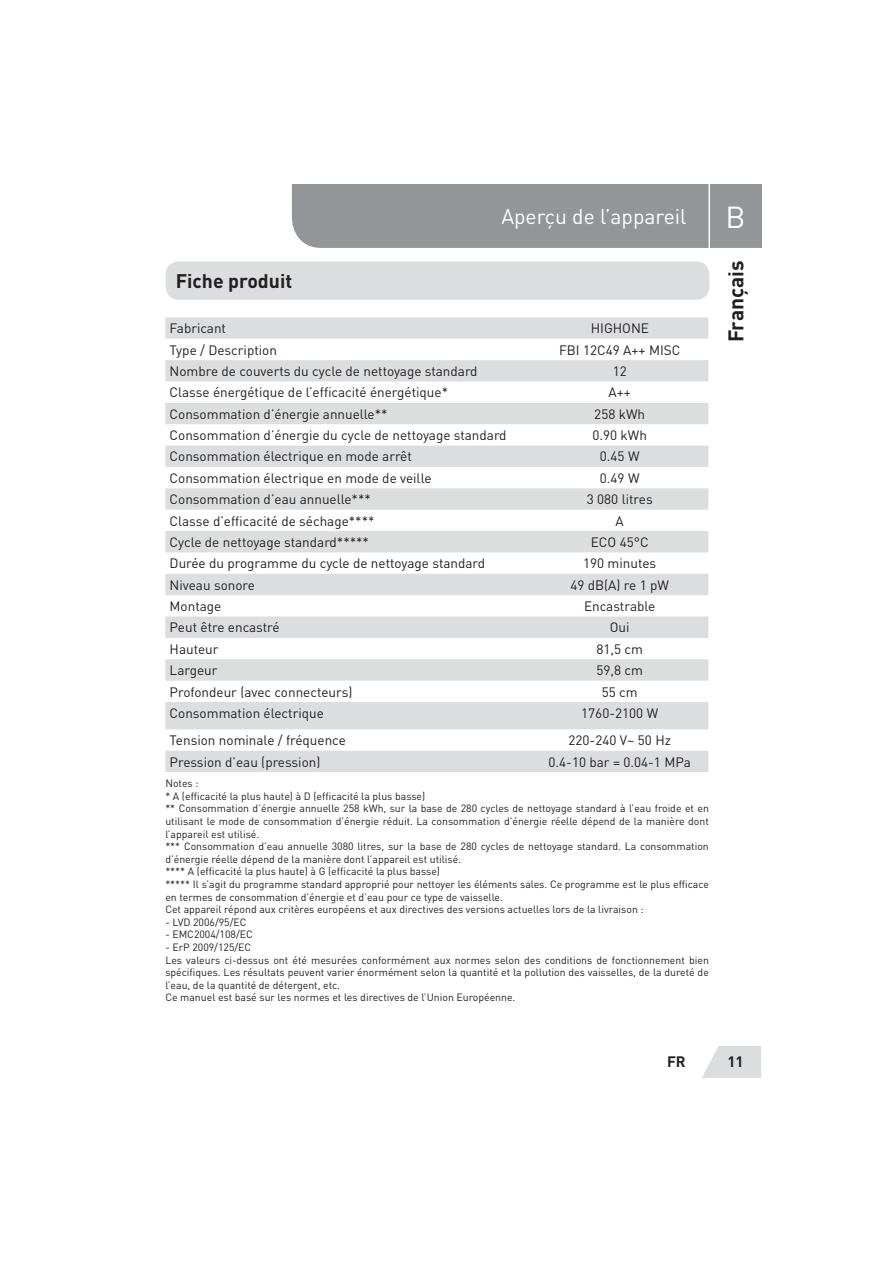
<style>
.page{position:relative;width:893px;height:1263px;background:#fff}
.page>*{position:absolute;margin:0;border:0;box-sizing:border-box;transform-origin:0 0}
.t1{font:30px "DIN Pro";color:#fff}
.t2{font:21px "DIN Pro";color:#fff}
.t3{font:700 21px "DIN Pro";color:#231f20}
.t4{font:700 19.5px "DIN Pro";color:#231f20}
.t5{font:700 15px "DIN Pro";color:#231f20}
.t6{font:13.5px/21.3px "DIN Pro";color:#231f20}
.t7{font:10.5px/12.6px "DIN Pro";color:#231f20}
</style>
<div class="page">
<svg style="left:702px;top:1046px;width:59px;height:32px;background:#e0e1e2"></svg>
<div style="left:292px;top:185px;width:469px;height:63px;background:#939598"></div>
<hr style="left:708px;top:185px;width:2px;height:71px;background:#fff">
<div style="left:166px;top:261px;width:543px;height:39px;background:#dcddde;border-radius:13px"></div>
<svg style="left:165px;top:317px;width:543px;height:455px;fill:#dcddde"></svg>
<svg style="left:592px;top:323px;width:56px;height:10px"></svg>
<h3 class="t4" style="left:176px;top:274px;width:118px">Fiche produit</h3>
<p class="t6" style="left:170px;top:319px;width:109px">Fabricant<br>Type / Description</p>
<h2 class="t2" style="left:501px;top:209px;width:186px">Aperçu de l’appareil</h2>
<p class="t6" style="left:559px;top:341px;width:123px">FBI 12C49 A++ MISC</p>
<p class="t6" style="left:170px;top:362px;width:309px">Nombre de couverts du cycle de nettoyage standard</p>
<p class="t6" style="left:613px;top:362px;width:16px">12</p>
<p class="t6" style="left:170px;top:383px;width:280px">Classe énergétique de l’efficacité énergétique*</p>
<p class="t6" style="left:608px;top:383px;width:24px">A++</p>
<p class="t6" style="left:170px;top:405px;width:219px">Consommation d’énergie annuelle**</p>
<p class="t6" style="left:594px;top:405px;width:52px">258 kWh</p>
<p class="t6" style="left:170px;top:426px;width:338px">Consommation d’énergie du cycle de nettoyage standard</p>
<p class="t6" style="left:592px;top:426px;width:56px">0.90 kWh</p>
<p class="t6" style="left:170px;top:448px;width:244px">Consommation électrique en mode arrêt</p>
<p class="t6" style="left:600px;top:448px;width:41px">0.45 W</p>
<p class="t6" style="left:170px;top:469px;width:263px">Consommation électrique en mode de veille</p>
<p class="t6" style="left:600px;top:469px;width:41px">0.49 W</p>
<p class="t6" style="left:170px;top:490px;width:203px">Consommation d’eau annuelle***</p>
<p class="t6" style="left:587px;top:490px;width:67px">3 080 litres</p>
<p class="t6" style="left:170px;top:512px;width:206px">Classe d’efficacité de séchage****</p>
<p class="t6" style="left:616px;top:512px;width:10px">A</p>
<p class="t6" style="left:170px;top:533px;width:201px">Cycle de nettoyage standard*****</p>
<p class="t6" style="left:591px;top:533px;width:59px">ECO 45°C</p>
<p class="t6" style="left:170px;top:554px;width:317px">Durée du programme du cycle de nettoyage standard</p>
<p class="t6" style="left:583px;top:554px;width:75px">190 minutes</p>
<p class="t6" style="left:170px;top:576px;width:87px">Niveau sonore</p>
<p class="t6" style="left:570px;top:576px;width:100px">49 dB(A) re 1 pW</p>
<p class="t6" style="left:170px;top:597px;width:53px">Montage</p>
<p class="t6" style="left:584px;top:597px;width:73px">Encastrable</p>
<p class="t6" style="left:170px;top:619px;width:112px">Peut être encastré</p>
<p class="t6" style="left:610px;top:619px;width:21px">Oui</p>
<p class="t6" style="left:170px;top:640px;width:50px">Hauteur</p>
<p class="t6" style="left:596px;top:640px;width:48px">81,5 cm</p>
<p class="t6" style="left:170px;top:661px;width:49px">Largeur</p>
<p class="t6" style="left:596px;top:661px;width:48px">59,8 cm</p>
<p class="t6" style="left:170px;top:683px;width:184px">Profondeur (avec connecteurs)</p>
<p class="t6" style="left:602px;top:683px;width:37px">55 cm</p>
<p class="t6" style="left:170px;top:704px;width:156px">Consommation électrique</p>
<p class="t6" style="left:581px;top:704px;width:79px">1760-2100 W</p>
<p class="t6" style="left:170px;top:731px;width:178px">Tension nominale / fréquence</p>
<p class="t6" style="left:568px;top:731px;width:104px">220-240 V~ 50 Hz</p>
<p class="t6" style="left:170px;top:753px;width:152px">Pression d’eau (pression)</p>
<p class="t6" style="left:548px;top:753px;width:144px">0.4-10 bar = 0.04-1 MPa</p>
<p class="t7" style="left:165px;top:778px;width:545px">Notes :<br>* A (efficacité la plus haute) à D (efficacité la plus basse)<br>** Consommation d’énergie annuelle 258 kWh, sur la base de 280 cycles de nettoyage standard à l’eau froide et en utilisant le mode de consommation d’énergie réduit. La consommation d’énergie réelle dépend de la manière dont l’appareil est utilisé.<br>*** Consommation d’eau annuelle 3080 litres, sur la base de 280 cycles de nettoyage standard. La consommation d’énergie réelle dépend de la manière dont l’appareil est utilisé.<br>**** A (efficacité la plus haute) à G (efficacité la plus basse)<br>***** Il s’agit du programme standard approprié pour nettoyer les éléments sales. Ce programme est le plus efficace en termes de consommation d’énergie et d’eau pour ce type de vaisselle.<br>Cet appareil répond aux critères européens et aux directives des versions actuelles lors de la livraison :</p>
<p class="t7" style="left:165px;top:917px;width:83px">- LVD 2006/95/EC</p>
<p class="t7" style="left:165px;top:930px;width:89px">- EMC2004/108/EC</p>
<p class="t7" style="left:165px;top:942px;width:545px">- ErP 2009/125/EC<br>Les valeurs ci-dessus ont été mesurées conformément aux normes selon des conditions de fonctionnement bien spécifiques. Les résultats peuvent varier énormément selon la quantité et la pollution des vaisselles, de la dureté de l’eau, de la quantité de détergent, etc.<br>Ce manuel est basé sur les normes et les directives de l’Union Européenne.</p>
<h1 class="t1" style="left:725px;top:206px;width:22px">B</h1>
<h2 class="t3" style="left:728px;top:342px;width:83px;rotate:-90deg">Français</h2>
<h3 class="t5" style="left:667px;top:1056px;width:20px">FR</h3>
<h3 class="t5" style="left:727px;top:1056px;width:18px">11</h3>
</div>
